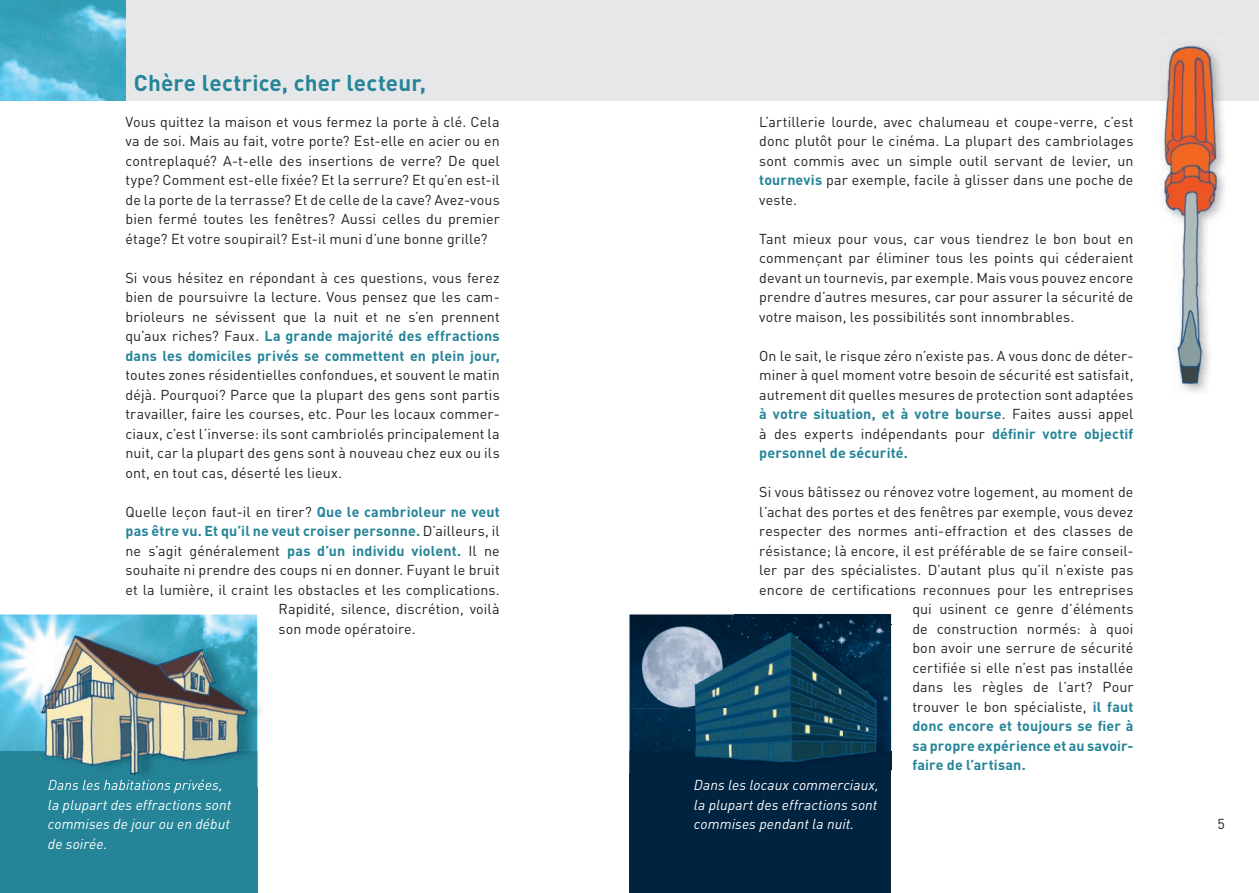
<style>
.page{position:relative;width:1259px;height:893px;background:#fff}
.page>*{position:absolute;margin:0;border:0;box-sizing:border-box;transform-origin:0 0}
.t1{font:700 22.5px "DIN";letter-spacing:.01em;color:#258498}
.t2{font:14.25px/19.5px "DIN";letter-spacing:.01em;color:#231f20;text-align:justify}
.t3{font:italic 14.25px/19.5px "DIN";letter-spacing:.005em;color:#fff;text-align:justify}
.t4{font:700 14.25px "DIN";letter-spacing:.01em;color:#258498}
.s1{font-weight:700;color:#258498}
.s2{font-weight:400;color:#231f20}
</style>
<div class="page">
<div style="left:125px;top:0;width:1134px;height:101px;background:#e6e7e9"></div>
<img style="left:1160px;top:43px;width:68px;height:304px">
<img style="left:1173px;top:347px;width:37px;height:46px">
<img style="left:1154px;top:39px;width:71px;height:62px">
<img style="left:0;top:0;width:125px;height:101px">
<div style="left:629px;top:751px;width:262px;height:142px;background:#002340"></div>
<div style="left:0;top:751px;width:257px;height:142px;background:#258498"></div>
<img style="left:629px;top:614px;width:105px;height:95px">
<img style="left:734px;top:614px;width:157px;height:11px">
<div style="left:629px;top:709px;width:67px;height:42px;background:#002a49"></div>
<img style="left:891px;top:614px;width:1px;height:159px">
<img style="left:629px;top:751px;width:67px;height:22px">
<img style="left:696px;top:625px;width:196px;height:145px">
<img style="left:44px;top:660px;width:213px;height:91px">
<img style="left:0;top:614px;width:257px;height:46px">
<img style="left:0;top:660px;width:44px;height:91px">
<img style="left:257px;top:615px;width:4px;height:172px">
<img style="left:36px;top:751px;width:214px;height:24px">
<img style="left:49px;top:782px;width:170px;height:5px">
<img style="left:50px;top:779px;width:154px;height:3px">
<h1 class="t1" style="left:134px;top:68px;width:294px">Chère lectrice, cher lecteur,</h1>
<p class="t2" style="left:125px;top:112px;width:376px">Vous quittez la maison et vous fermez la porte à clé. Cela va de soi. Mais au fait, votre porte? Est-elle en acier ou en contreplaqué? A-t-elle des insertions de verre? De quel type? Comment est-elle fixée? Et la serrure? Et qu’en est-il de la porte de la terrasse? Et de celle de la cave? Avez-vous bien fermé toutes les fenêtres? Aussi celles du premier étage? Et votre soupirail? Est-il muni d’une bonne grille?</p>
<p class="t2" style="left:125px;top:268px;width:376px">Si vous hésitez en répondant à ces questions, vous ferez bien de poursuivre la lecture. Vous pensez que les cam&shy;brioleurs ne sévissent que la nuit et ne s’en prennent qu’aux riches? Faux. <span class="s1">La grande majorité des effractions dans les domiciles privés se commettent en plein jour,</span></p>
<p class="t2" style="left:125px;top:365px;width:376px">toutes zones résidentielles confondues, et souvent le matin déjà. Pourquoi? Parce que la plupart des gens sont partis travailler, faire les courses, etc. Pour les locaux commer&shy;ciaux, c’est l’inverse: ils sont cambriolés principalement la nuit, car la plupart des gens sont à nouveau chez eux ou ils ont, en tout cas, déserté les lieux.</p>
<p class="t2" style="left:125px;top:502px;width:376px">Quelle leçon faut-il en tirer? <span class="s1">Que le cambrioleur ne veut</span></p>
<p class="t4" style="left:125px;top:522px;width:376px">pas être vu. Et qu’il ne veut croiser personne. <span class="s2">D’ailleurs, il</span></p>
<p class="t2" style="left:125px;top:541px;width:376px">ne s’agit généralement <span class="s1">pas d’un individu violent.</span> Il ne</p>
<p class="t2" style="left:125px;top:560px;width:376px">souhaite ni prendre des coups ni en donner. Fuyant le bruit</p>
<p class="t2" style="left:125px;top:580px;width:376px">et la lumière, il craint les obstacles et les complications.</p>
<p class="t2" style="left:279px;top:599px;width:223px">Rapidité, silence, discrétion, voilà</p>
<p class="t2" style="left:279px;top:619px;width:139px">son mode opératoire.</p>
<p class="t3" style="left:48px;top:775px;width:185px;text-align:left">Dans les habitations privées, la plupart des effractions sont commises de jour ou en début de soirée.</p>
<p class="t2" style="left:759px;top:112px;width:376px">L’artillerie lourde, avec chalumeau et coupe-verre, c’est donc plutôt pour le cinéma. La plupart des cambriolages sont commis avec un simple outil servant de levier, un <span class="s1">tournevis</span> par exemple, facile à glisser dans une poche de veste.</p>
<p class="t2" style="left:759px;top:229px;width:376px">Tant mieux pour vous, car vous tiendrez le bon bout en commençant par éliminer tous les points qui céderaient devant un tournevis, par exemple. Mais vous pouvez encore prendre d’autres mesures, car pour assurer la sécurité de votre maison, les possibilités sont innombrables.</p>
<p class="t2" style="left:759px;top:346px;width:376px">On le sait, le risque zéro n’existe pas. A vous donc de déter&shy;miner à quel moment votre besoin de sécurité est satisfait, autrement dit quelles mesures de protection sont adaptées <span class="s1">à votre situation, et à votre bourse</span>. Faites aussi appel à des experts indépendants pour <span class="s1">définir votre objectif personnel de sécurité.</span></p>
<p class="t2" style="left:759px;top:482px;width:376px">Si vous bâtissez ou rénovez votre logement, au moment de</p>
<p class="t2" style="left:759px;top:502px;width:376px">l’achat des portes et des fenêtres par exemple, vous devez</p>
<p class="t2" style="left:759px;top:521px;width:376px">respecter des normes anti-effraction et des classes de</p>
<p class="t2" style="left:759px;top:541px;width:376px">résistance; là encore, il est préférable de se faire conseil-</p>
<p class="t2" style="left:759px;top:560px;width:376px">ler par des spécialistes. D’autant plus qu’il n’existe pas</p>
<p class="t2" style="left:759px;top:580px;width:376px">encore de certifications reconnues pour les entreprises</p>
<p class="t2" style="left:912px;top:599px;width:223px">qui usinent ce genre d’éléments</p>
<p class="t2" style="left:912px;top:619px;width:223px">de construction normés: à quoi</p>
<p class="t2" style="left:912px;top:638px;width:223px">bon avoir une serrure de sécurité</p>
<p class="t2" style="left:912px;top:658px;width:223px">certi fiée si elle n’est pas installée</p>
<p class="t2" style="left:912px;top:677px;width:223px">dans les règles de l’art? Pour</p>
<p class="t2" style="left:912px;top:697px;width:223px">trouver le bon spécialiste, <span class="s1">il faut</span></p>
<p class="t4" style="left:912px;top:717px;width:223px">donc encore et toujours se fier à</p>
<p class="t4" style="left:912px;top:736px;width:223px">sa propre expérience et au savoir-</p>
<p class="t4" style="left:912px;top:756px;width:115px">faire de l’artisan.</p>
<p class="t3" style="left:694px;top:775px;width:186px">Dans les locaux commer ciaux, la plupart des effractions sont commises pendant la nuit.</p>
<p class="t2" style="left:1217px;top:814px;width:9px">5</p>
</div>
